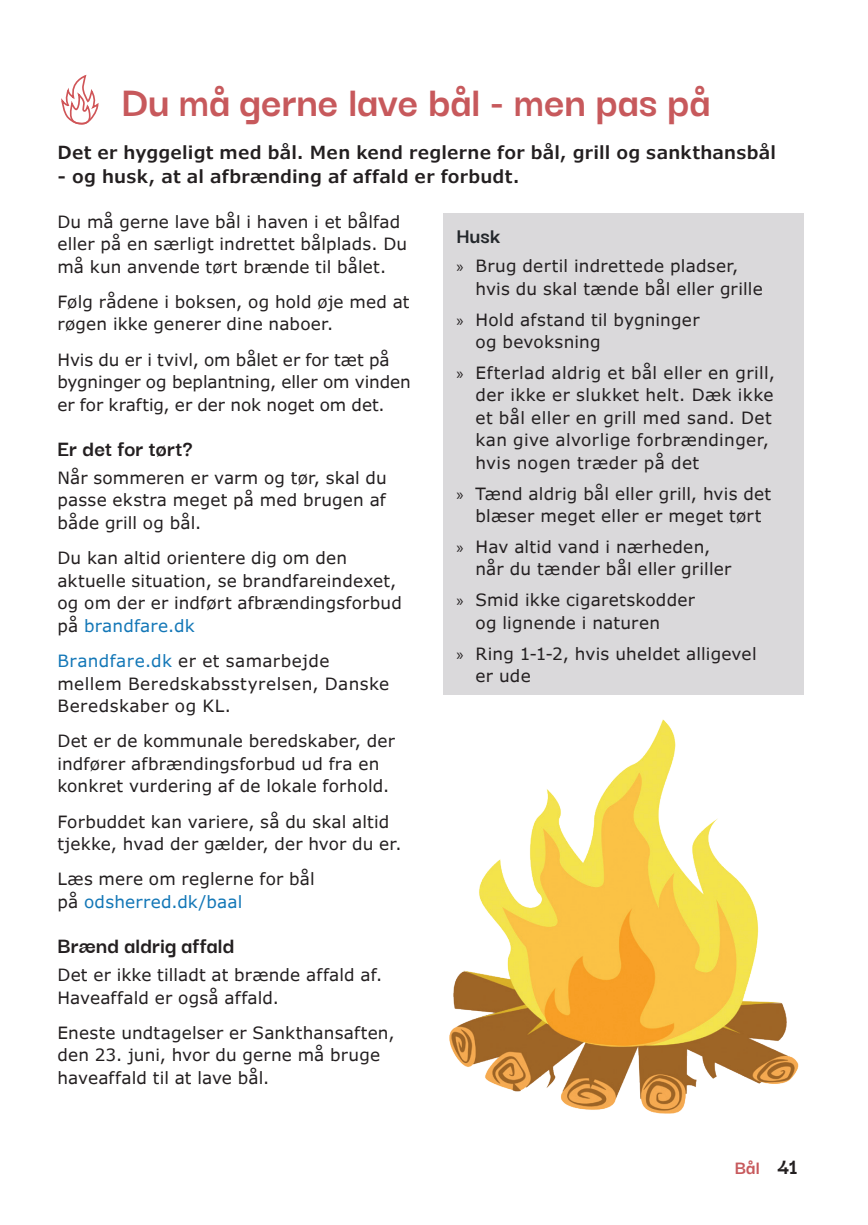
<style>
.page{position:relative;width:868px;height:1225px;background:#fff}
.page>*{position:absolute;margin:0;border:0;box-sizing:border-box;transform-origin:0 0}
.Overskrift{font:700 45px "Darker Grotesque";letter-spacing:.005em;color:#c7595c}
.t1{font:700 23.62px "Darker Grotesque";letter-spacing:.005em;color:#231f20}
.Boks_rubrik{font:700 22.5px "Darker Grotesque";color:#23272b}
.KAPITEL_i_bunden{font:700 20.25px "Darker Grotesque";color:#c7595c}
.Teaser{font:600 18px "Verdana Pro";letter-spacing:.01em;color:#231f20}
.Brød{font:16.88px/22.5px "Verdana Pro";letter-spacing:.015em;color:#231f20}
.Brød-2{font:16.88px/22.5px "Verdana Pro";letter-spacing:-.005em;color:#231f20}
.s1{color:#1377b7}
.s2{font-family:"Myriad Pro"}
.s3{font-size:23.62px;color:#231f20}
</style>
<div class="page">
<svg style="left:61px;top:74px;width:38px;height:50px"></svg>
<div style="left:443px;top:213px;width:361px;height:482px;background:#dad9db"></div>
<img style="left:449px;top:719px;width:350px;height:395px">
<p class="Overskrift" style="left:121px;top:69px;width:590px">Du må gerne lave bål - men pas på</p>
<p class="Teaser" style="left:57px;top:141px;width:720px">Det er hyggeligt med bål. Men kend reglerne for bål, grill og sankthansbål</p>
<p class="Teaser" style="left:57px;top:164px;width:464px">- og husk, at al afbrænding af affald er forbudt.</p>
<p class="Brød" style="left:57px;top:210px;width:351px">Du må gerne lave bål i haven i et bålfad eller på en særligt indrettet bålplads. Du må kun anvende tørt brænde til bålet.</p>
<p class="Brød" style="left:57px;top:291px;width:353px">Følg rådene i boksen, og hold øje med at røgen ikke generer dine naboer.</p>
<p class="Brød-2" style="left:57px;top:348px;width:355px">Hvis du er i tvivl, om bålet er for tæt på bygninger og beplantning, eller om vinden er for kraftig, er der nok noget om det.</p>
<h3 class="t1" style="left:57px;top:430px;width:137px">Er det for tørt?</h3>
<p class="Brød" style="left:57px;top:467px;width:331px;text-align:justify">Når sommeren er varm og tør, skal du passe ekstra meget på med brugen af både grill og bål.</p>
<p class="Brød" style="left:57px;top:547px;width:346px">Du kan altid orientere dig om den aktuelle situation, se brandfareindexet, og om der er indført afbrændingsforbud på <span class="s1">brandfare.dk</span></p>
<p class="Brød" style="left:57px;top:650px;width:333px"><span class="s1">Brandfare.dk</span> er et samarbejde mellem Beredskabsstyrelsen, Danske<br>Beredskaber og KL.</p>
<p class="Brød" style="left:57px;top:730px;width:339px">Det er de kommunale beredskaber, der indfører afbrændingsforbud ud fra en konkret vurdering af de lokale forhold.</p>
<p class="Brød" style="left:57px;top:810px;width:345px">Forbuddet kan variere, så du skal altid tjekke, hvad der gælder, der hvor du er.</p>
<p class="Brød" style="left:57px;top:868px;width:259px">Læs mere om reglerne for bål på <span class="s1">odsherred.dk/baal</span></p>
<h3 class="t1" style="left:57px;top:927px;width:178px">Brænd aldrig affald</h3>
<p class="Brød" style="left:57px;top:964px;width:326px">Det er ikke tilladt at brænde affald af.<br>Haveaffald er også affald.</p>
<p class="Brød" style="left:57px;top:1021px;width:338px">Eneste undtagelser er Sankthansaften, den 23. juni, hvor du gerne må bruge haveaffald til at lave bål.</p>
<p class="Boks_rubrik" style="left:456px;top:219px;width:45px">Husk</p>
<p class="Brød" style="left:475px;top:255px;width:289px;text-indent:-19px"><span class="s2">»</span> Brug dertil indrettede pladser, hvis du skal tænde bål eller grille</p>
<p class="Brød" style="left:475px;top:308px;width:225px;text-indent:-19px"><span class="s2">»</span> Hold afstand til bygninger og bevoksning</p>
<p class="Brød" style="left:475px;top:362px;width:301px;text-indent:-19px"><span class="s2">»</span> Efterlad aldrig et bål eller en grill, der ikke er slukket helt. Dæk ikke et bål eller en grill med sand. Det kan give alvorlige forbrændinger, hvis nogen træder på det</p>
<p class="Brød" style="left:456px;top:482px;width:316px;text-align:center"><span class="s2">»</span> Tænd aldrig bål eller grill, hvis det blæser meget eller er meget tørt</p>
<p class="Brød" style="left:475px;top:536px;width:257px;text-indent:-19px"><span class="s2">»</span> Hav altid vand i nærheden, når du tænder bål eller griller</p>
<p class="Brød" style="left:475px;top:589px;width:221px;text-indent:-19px"><span class="s2">»</span> Smid ikke cigaretskodder og lignende i naturen</p>
<p class="Brød" style="left:475px;top:642px;width:282px;text-indent:-19px"><span class="s2">»</span> Ring 1-1-2, hvis uheldet alligevel er ude</p>
<p class="KAPITEL_i_bunden" style="left:734px;top:1152px;width:65px">Bål <span class="s3">41</span></p>
</div>
